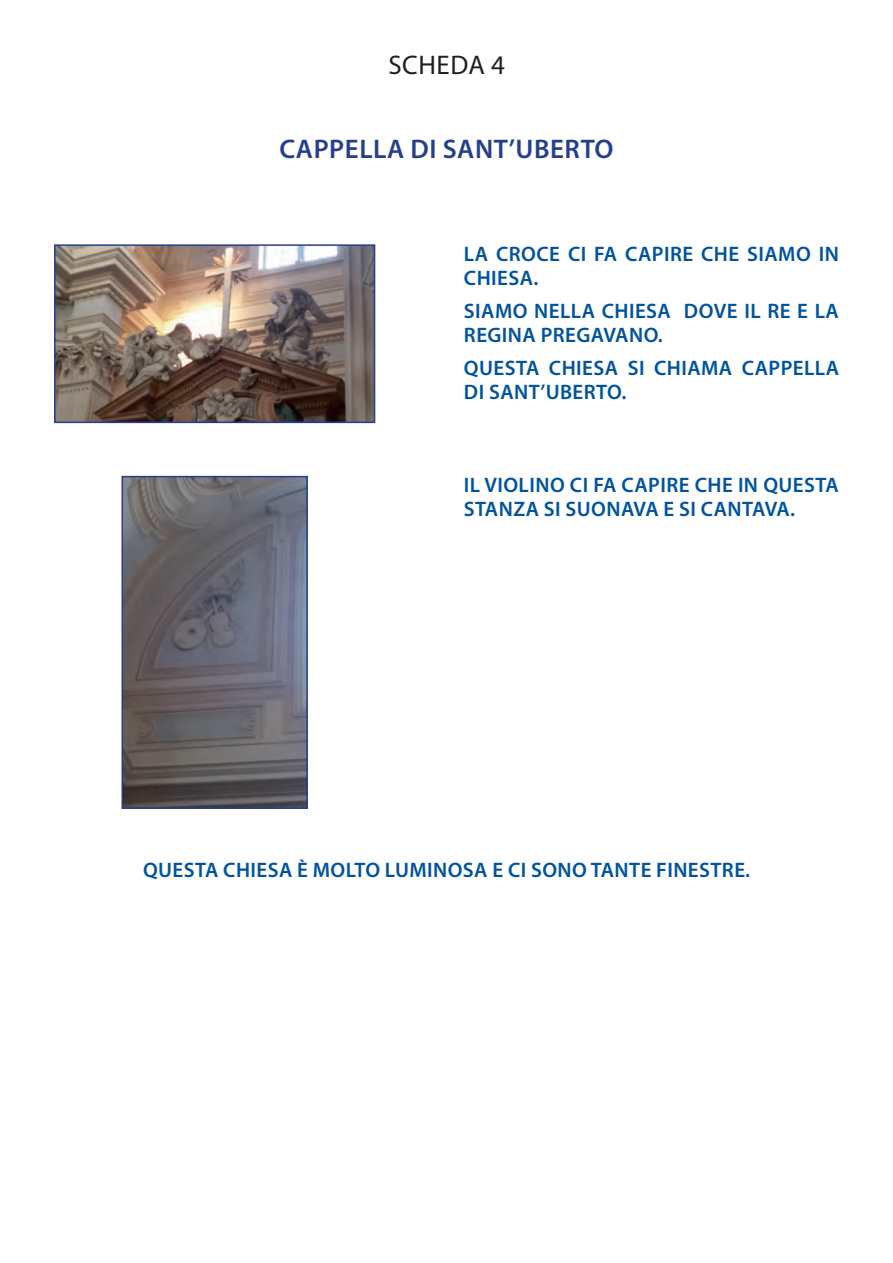
<style>
.page{position:relative;width:893px;height:1263px;background:#fff}
.page>*{position:absolute;margin:0;border:0;box-sizing:border-box;transform-origin:0 0}
.t1{font:600 27px "Myriad Pro";letter-spacing:.02em;color:#253f8e}
.t2{font:27px "Myriad Pro";letter-spacing:.02em;color:#231f20}
.t3{font:600 21px/24px "Myriad Pro";letter-spacing:.02em;color:#01539e}
</style>
<div class="page">
<img style="left:57px;top:247px;width:315px;height:173px">
<div style="left:54px;top:244px;width:321px;height:179px;border:2px solid #253f8e"></div>
<img style="left:125px;top:479px;width:180px;height:327px">
<div style="left:122px;top:476px;width:186px;height:333px;border:2px solid #253f8e"></div>
<p class="t2" style="left:388px;top:50px;width:118px">SCHEDA 4</p>
<p class="t1" style="left:279px;top:134px;width:336px">CAPPELLA DI SANT’UBERTO</p>
<p class="t3" style="left:464px;top:242px;width:377px">LA CROCE CI FA CAPIRE CHE SIAMO IN<br>CHIESA.</p>
<p class="t3" style="left:464px;top:299px;width:376px">SIAMO NELLA CHIESA DOVE IL RE E LA<br>REGINA PREGAVANO.</p>
<p class="t3" style="left:464px;top:356px;width:377px">QUESTA CHIESA SI CHIAMA CAPPELLA<br>DI SANT’UBERTO.</p>
<p class="t3" style="left:464px;top:474px;width:377px">IL VIOLINO CI FA CAPIRE CHE IN QUESTA<br>STANZA SI SUONAVA E SI CANTAVA.</p>
<p class="t3" style="left:143px;top:859px;width:609px">QUESTA CHIESA È MOLTO LUMINOSA E CI SONO TANTE FINESTRE.</p>
</div>
